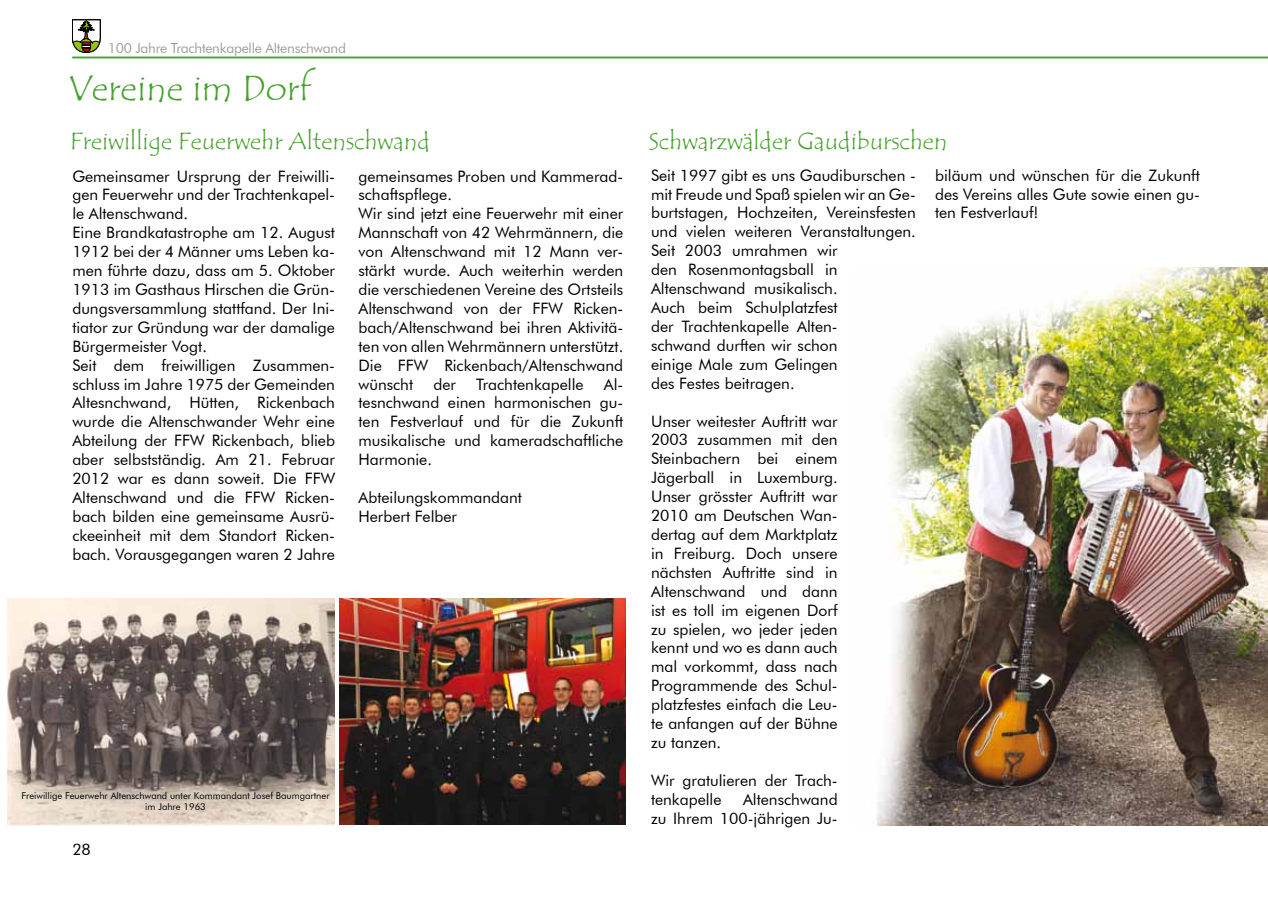
<style>
.page{position:relative;width:1268px;height:902px;background:#fff}
.page>*{position:absolute;margin:0;border:0;box-sizing:border-box;transform-origin:0 0}
.t1{font:36px "Tempus Sans ITC";color:#44a12b}
.t2{font:24px "Tempus Sans ITC";color:#44a12b}
.t3{font:15.75px/18.9px "Futura BT";color:#000}
.t4{font:13.95px "Futura BT";letter-spacing:-.02em;color:#9c9e9f}
.t5{font:9.45px/11.2px "Futura BT";color:#000;text-align:center}
</style>
<div class="page">
<svg style="left:72px;top:20px;width:28px;height:33px"></svg>
<hr style="left:72px;top:57px;width:1195px;height:1px;background:#44a12b">
<img style="left:7px;top:598px;width:327px;height:227px">
<img style="left:877px;top:267px;width:390px;height:558px">
<img style="left:339px;top:599px;width:286px;height:225px">
<p class="t4" style="left:108px;top:39px;width:240px">100 Jahre Trachtenkapelle Altenschwand</p>
<h1 class="t1" style="left:68px;top:65px;width:244px">Vereine im Dorf</h1>
<h2 class="t2" style="left:70px;top:126px;width:361px">Freiwillige Feuerwehr Altenschwand</h2>
<p class="t3" style="left:72px;top:166px;width:264px">Gemeinsamer Ursprung der Freiwilli&shy;gen Feuerwehr und der Trachtenkapel&shy;le Altenschwand.<br>Eine Brandkatastrophe am 12. August 1912 bei der 4 Männer ums Leben ka&shy;men führte dazu, dass am 5. Oktober 1913 im Gasthaus Hirschen die Grün&shy;dungsversammlung stattfand. Der Ini&shy;tiator zur Gründung war der damalige Bürgermeister Vogt.<br>Seit dem freiwilligen Zusammen&shy;schluss im Jahre 1975 der Gemeinden Altesnchwand, Hütten, Rickenbach wurde die Altenschwander Wehr eine Abteilung der FFW Rickenbach, blieb aber selbstständig. Am 21. Februar 2012 war es dann soweit. Die FFW Altenschwand und die FFW Ricken&shy;bach bilden eine gemeinsame Ausrü&shy;ckeeinheit mit dem Standort Ricken&shy;bach. Vorausgegangen waren 2 Jahre</p>
<p class="t3" style="left:358px;top:166px;width:266px">gemeinsames Proben und Kammerad&shy;schaftspflege.<br>Wir sind jetzt eine Feuerwehr mit einer<br>Mannschaft von 42 Wehrmännern, die von Altenschwand mit 12 Mann ver&shy;stärkt wurde. Auch weiterhin werden die verschiedenen Vereine des Ortsteils<br>Altenschwand von der FFW Ricken&shy;bach/Altenschwand bei ihren Aktivitä&shy;ten von allen Wehrmännern unterstützt.<br>Die FFW Rickenbach/Altenschwand wünscht</p>
<p class="t3" style="left:358px;top:374px;width:266px;text-align:justify;text-indent:245px">Al&shy;tesnchwand einen harmonischen gu&shy;ten Festverlauf und für die Zukunft musikalische und kameradschaftliche Harmonie.</p>
<p class="t3" style="left:358px;top:488px;width:165px">Abteilungskommandant<br>Herbert Felber</p>
<p class="t3" style="left:433px;top:374px;width:24px">der</p>
<p class="t3" style="left:476px;top:374px;width:109px">Trachtenkapelle</p>
<p class="t5" style="left:21px;top:789px;width:310px">Freiwillige Feuerwehr Altenschwand unter Kommandant Josef Baumgartner im Jahre 1963</p>
<p class="t3" style="left:72px;top:840px;width:20px">28</p>
<h2 class="t2" style="left:648px;top:126px;width:300px">Schwarzwälder Gaudiburschen</h2>
<p class="t3" style="left:934px;top:165px;width:266px;text-align:justify">biläum und wünschen für die Zukunft des Vereins alles Gute sowie einen gu&shy;ten Festverlauf!</p>
<p class="t3" style="left:651px;top:165px;width:266px">Seit 1997 gibt es uns Gaudiburschen - mit Freude und Spaß spielen wir an Ge&shy;burtstagen, Hochzeiten, Vereinsfesten und vielen weiteren Veranstaltungen.<br>Seit 2003 umrahmen wir<br>den Rosenmontagsball in<br>Altenschwand musikalisch.<br>Auch beim Schulplatzfest<br>der Trachtenkapelle Alten-<br>schwand durften wir schon<br>einige Male zum Gelingen<br>des Festes beitragen.</p>
<p class="t3" style="left:651px;top:411px;width:188px;text-align:justify">Unser weitester Auftritt war 2003 zusammen mit den Steinbachern bei einem Jägerball in Luxemburg.<br>Unser grösster Auftritt war 2010 am Deutschen Wan&shy;dertag auf dem Marktplatz in Freiburg. Doch unsere nächsten Auftritte sind in Altenschwand und dann ist es toll im eigenen Dorf zu spielen, wo jeder jeden kennt und wo es dann auch mal vorkommt, dass nach Programmende des Schul&shy;platzfestes einfach die Leu&shy;te anfangen auf der Bühne zu tanzen.</p>
<p class="t3" style="left:651px;top:770px;width:188px">Wir gratulieren der Trach&shy;tenkapelle</p>
<p class="t3" style="left:651px;top:789px;width:188px;text-align:right">Altenschwand<br>zu Ihrem 100-jährigen Ju-</p>
</div>
